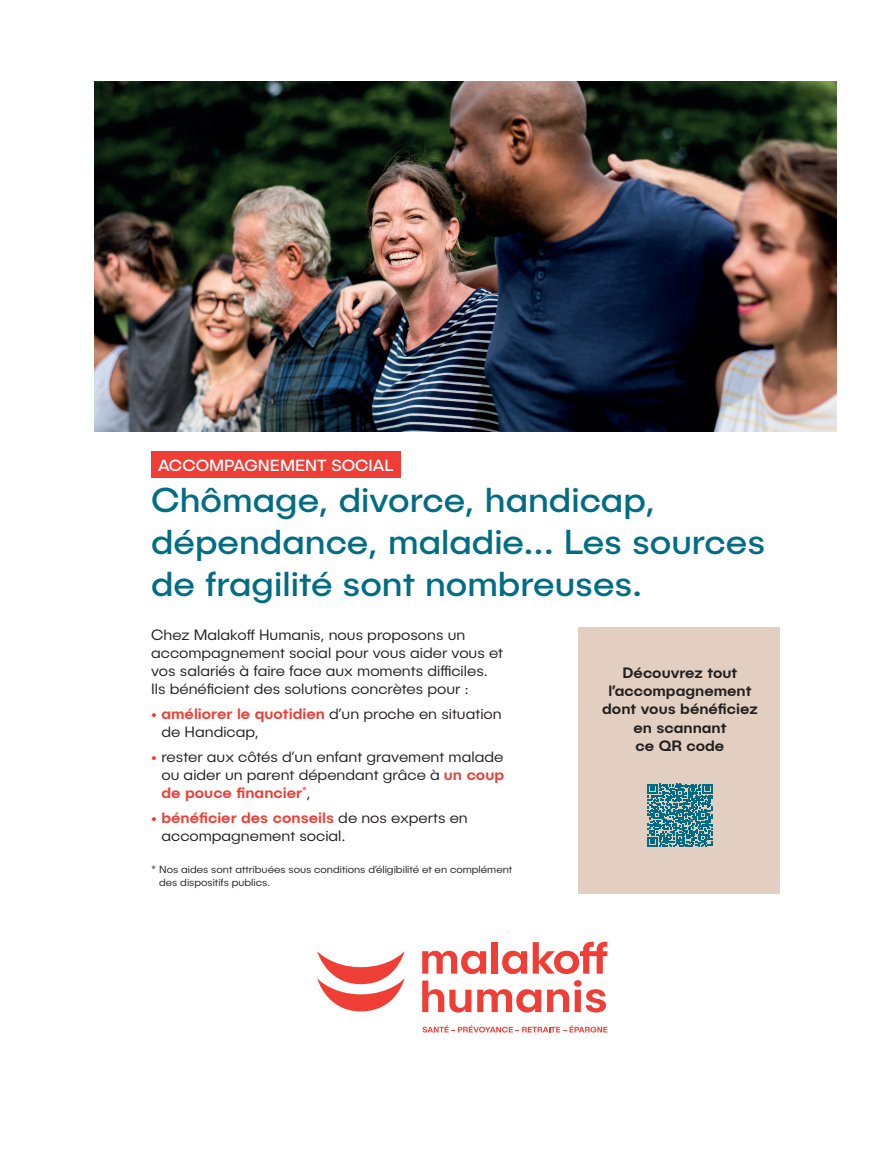
<style>
.page{position:relative;width:893px;height:1149px;background:#fff}
.page>*{position:absolute;margin:0;border:0;box-sizing:border-box;transform-origin:0 0}
.t1{font:34.95px/41.8px "Publica Sans";color:#006d85;scale:1.04 1}
.t2{font:16.35px "Publica Sans";color:#fff;scale:1.04 1}
.t3{font:300 15.15px/18.1px "Publica Sans";color:#231f20;scale:1.04 1}
.t4{font:500 15.15px/18.1px "Publica Sans";color:#231f20;text-align:center;scale:1.04 1}
.t5{font:300 10.5px/12.6px "Publica Sans";color:#231f20;scale:1.04 1}
.s1{font-weight:500;color:#ee3e35}
</style>
<div class="page">
<img style="left:95px;top:82px;width:742px;height:349px">
<div style="left:578px;top:627px;width:202px;height:266px;background:#e3cfc1"></div>
<div style="left:151px;top:451px;width:249px;height:26px;background:#ee3e35"></div>
<svg style="left:422px;top:950px;width:64px;height:23px"></svg>
<div style="left:492px;top:941px;width:6px;height:32px;background:#ee3e35"></div>
<svg style="left:502px;top:950px;width:25px;height:23px"></svg>
<svg style="left:533px;top:941px;width:74px;height:32px"></svg>
<svg style="left:422px;top:980px;width:49px;height:32px"></svg>
<svg style="left:477px;top:989px;width:64px;height:23px"></svg>
<svg style="left:547px;top:980px;width:59px;height:32px"></svg>
<svg style="left:317px;top:951px;width:87px;height:60px"></svg>
<svg style="left:422px;top:1025px;width:185px;height:7px"></svg>
<svg style="left:647px;top:783px;width:66px;height:63px"></svg>
<p class="t2" style="left:158px;top:455px;width:228px">ACCOMPAGNEMENT SOCIAL</p>
<h1 class="t1" style="left:151px;top:478px;width:592px">Chômage, divorce, handicap, dépendance, maladie... Les sources de fragilité sont nombreuses.</h1>
<p class="t3" style="left:151px;top:624px;width:340px">Chez Malakoff Humanis, nous proposons un accompagnement social pour vous aider vous et vos salariés à faire face aux moments difficiles.<br>Ils bénéficient des solutions concrètes pour :</p>
<p class="t3" style="left:161px;top:704px;width:329px;text-indent:-10px"><span class="s1">• améliorer le quotidien</span> d’un proche en situation de Handicap,</p>
<p class="t3" style="left:161px;top:746px;width:331px;text-align:justify;text-indent:-10px"><span class="s1">•</span> rester aux côtés d’un enfant gravement malade ou aider un parent dépendant grâce à <span class="s1">un coup de pouce financier</span><sup>*</sup>,</p>
<p class="t3" style="left:161px;top:808px;width:296px;text-indent:-10px"><span class="s1">• bénéficier des conseils</span> de nos experts en accompagnement social.</p>
<p class="t5" style="left:159px;top:863px;width:341px;text-indent:-8px">* Nos aides sont attribuées sous conditions d’éligibilité et en complément des dispositifs publics.</p>
<p class="t4" style="left:602px;top:663px;width:151px">Découvrez tout l’accompagnement dont vous bénéficiez en scannant<br>ce QR code</p>
</div>
